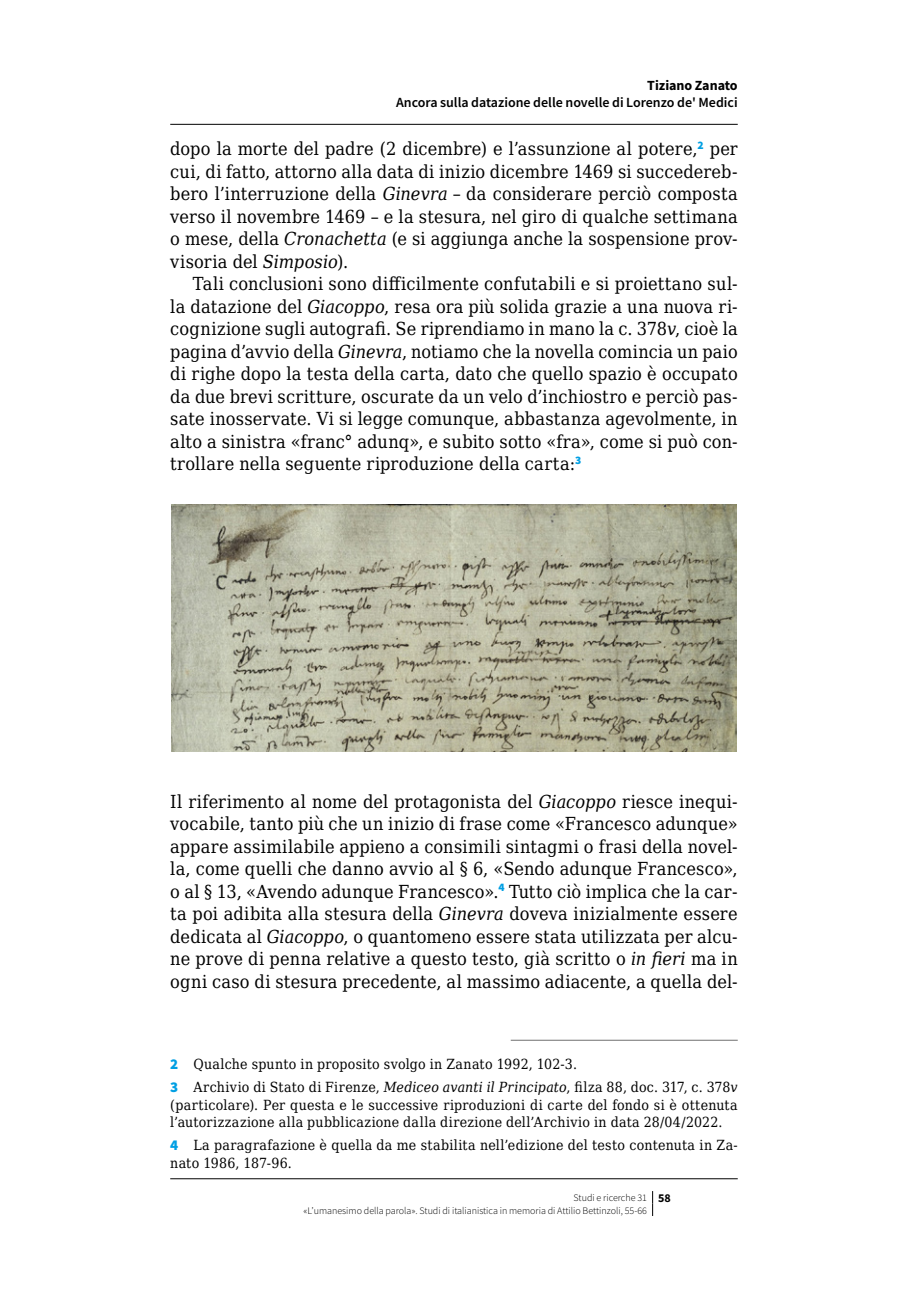
<style>
.page{position:relative;width:908px;height:1304px;background:#fff}
.page>*{position:absolute;margin:0;border:0;box-sizing:border-box;transform-origin:0 0}
.t1{font:18px/22.4px "DejaVu Serif Condensed";letter-spacing:.01em;color:#000;text-align:justify}
.t2{font:14px/17.6px "DejaVu Serif Condensed";letter-spacing:.02em;color:#000}
.t3{font:600 14px "Source Sans Pro";color:#000}
.t4{font:700 14px "Source Sans Pro";color:#000}
.t5{font:300 10px/12.4px "Source Sans Pro";color:#000}
.s1{font-style:italic}
.s2{font-family:"Source Sans Pro";font-weight:900;font-size:15px;color:#009fe3}
.s3{font-weight:700;font-size:12px}
</style>
<div class="page">
<svg style="left:652px;top:1191px;width:1px;height:25px"></svg>
<img style="left:171px;top:505px;width:565px;height:247px">
<hr style="left:510px;top:1040px;width:227px;height:1px;background:#706f6f">
<hr style="left:170px;top:124px;width:567px;height:1px;background:#000">
<hr style="left:170px;top:1178px;width:567px;height:1px;background:#000">
<p class="t4" style="left:647px;top:76px;width:92px">Tiziano Zanato</p>
<p class="t3" style="left:396px;top:94px;width:343px">Ancora sulla datazione delle novelle di Lorenzo de' Medici</p>
<p class="t1" style="left:170px;top:137px;width:568px">dopo la morte del padre (2 dicembre) e l’assunzione al potere,<sup>2</sup> per cui, di fatto, attorno alla data di inizio dicembre 1469 si succedereb&shy;bero l’interruzione della <span class="s1">Ginevra</span> – da considerare perciò composta verso il novembre 1469 – e la stesura, nel giro di qualche settimana o mese, della <span class="s1">Cronachetta</span> (e si aggiunga anche la sospensione prov&shy;visoria del <span class="s1">Simposio</span>).</p>
<p class="t1" style="left:170px;top:272px;width:568px;text-indent:23px">Tali conclusioni sono difficilmente confutabili e si proiettano sul&shy;la datazione del <span class="s1">Giacoppo</span>, resa ora più solida grazie a una nuova ri&shy;cognizione sugli autografi. Se riprendiamo in mano la c. 378<span class="s1">v</span>, cioè la pagina d’avvio della <span class="s1">Ginevra</span>, notiamo che la novella comincia un paio di righe dopo la testa della carta, dato che quello spazio è occupato da due brevi scritture, oscurate da un velo d’inchiostro e perciò pas&shy;sate inosservate. Vi si legge comunque, abbastanza agevolmente, in alto a sinistra «franc° adunq», e subito sotto «fra», come si può con&shy;trollare nella seguente riproduzione della carta:<sup>3</sup></p>
<p class="t1" style="left:170px;top:790px;width:568px">Il riferimento al nome del protagonista del <span class="s1">Giacoppo</span> riesce inequi&shy;vocabile, tanto più che un inizio di frase come «Francesco adunque» appare assimilabile appieno a consimili sintagmi o frasi della novel&shy;la, come quelli che danno avvio al § 6, «Sendo adunque Francesco», o al § 13, «Avendo adunque Francesco».<sup>4</sup> Tutto ciò implica che la car&shy;ta poi adibita alla stesura della <span class="s1">Ginevra</span> doveva inizialmente essere dedicata al <span class="s1">Giacoppo</span>, o quantomeno essere stata utilizzata per alcu&shy;ne prove di penna relative a questo testo, già scritto o <span class="s1">in fieri</span> ma in ogni caso di stesura precedente, al massimo adiacente, a quella del-</p>
<p class="t2" style="left:170px;top:1052px;width:568px;line-height:23.2px"><span class="s2">2</span> Qualche spunto in proposito svolgo in Zanato 1992, 102-3.<br><span class="s2">3</span> Archivio di Stato di Firenze, <span class="s1">Mediceo avanti il Principato</span>, filza 88, doc. 317, c. 378<span class="s1">v</span></p>
<p class="t2" style="left:170px;top:1096px;width:568px">(particolare). Per questa e le successive riproduzioni di carte del fondo si è ottenuta l’autorizzazione alla pubblicazione dalla direzione dell’Archivio in data 28/04/2022.</p>
<p class="t2" style="left:170px;top:1136px;width:568px"><span class="s2">4</span> La paragrafazione è quella da me stabilita nell’edizione del testo contenuta in Za&shy;nato 1986, 187-96.</p>
<p class="t5" style="left:303px;top:1191px;width:369px;text-indent:270px">Studi e ricerche 31 <span class="s3">58 </span>«L’umanesimo della parola». Studi di italianistica in memoria di Attilio Bettinzoli, 55-66</p>
</div>
